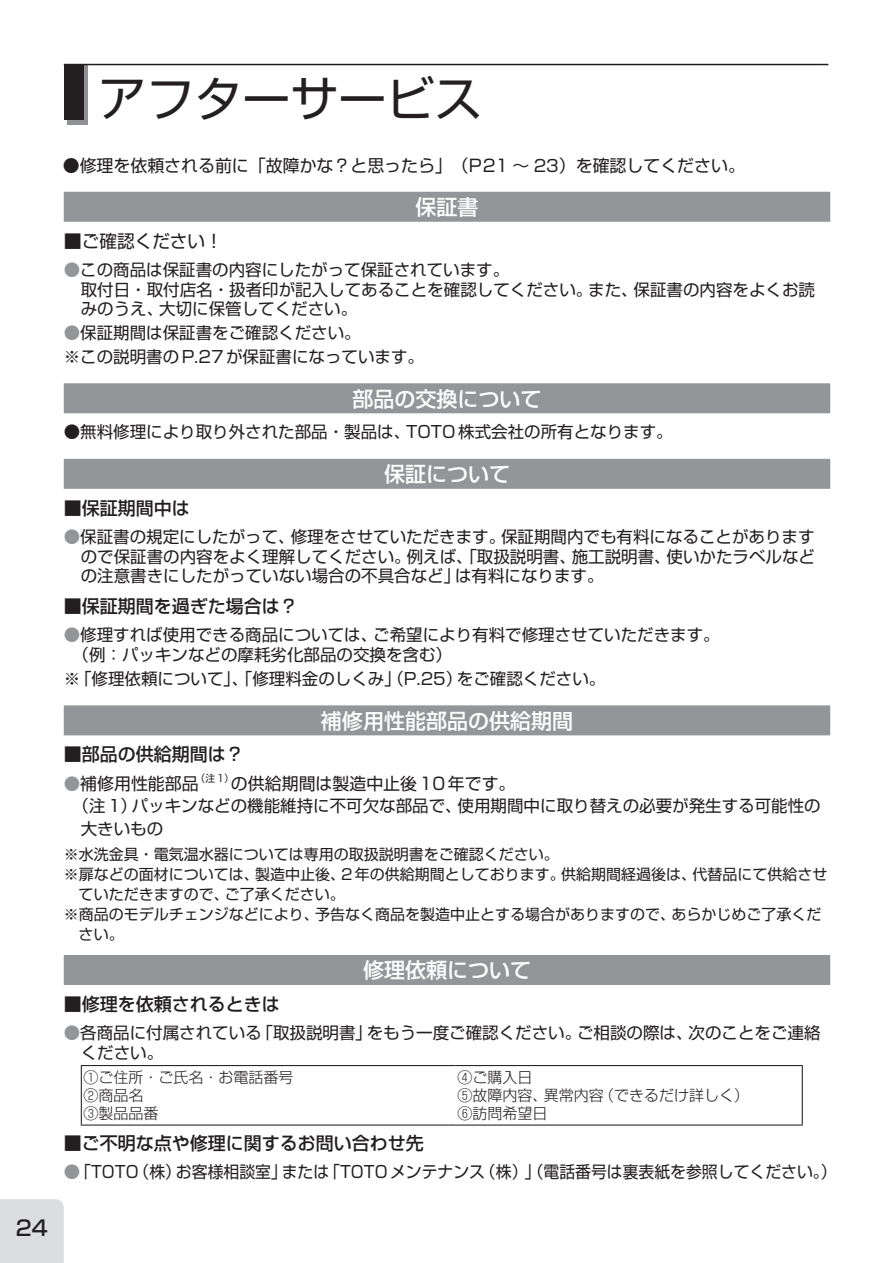
<style>
.page{position:relative;width:893px;height:1263px;background:#fff}
.page>*{position:absolute;margin:0;border:0;box-sizing:border-box;transform-origin:0 0}
.t1{font:48px "Shin Go Pro";color:#231f20}
.t2{font:500 21px "Shin Go Pro";color:#fff}
.t3{font:500 21px "Shin Go Pro";color:#231f20}
.t4{font:500 18px "Shin Go Pro";color:#231f20}
.t5{font:18px "Shin Go Pro";color:#231f20}
.t6{font:16.95px "Shin Go Pro";color:#231f20}
.t7{font:16.5px/19.5px "Shin Go Pro";color:#231f20}
.t8{font:16.5px "Shin Go Pro";color:#231f20;scale:.96 1}
.t9{font:15px "Shin Go Pro";color:#231f20}
.t10{font:300 15px/18px "Shin Go Pro";color:#231f20}
.t11{font:9.9px "Shin Go Pro";color:#231f20}
.s1{color:#fff}
.s2{font-size:16.5px}
.s3{color:#939598}
.s4{font-size:16.5px;color:#939598}
</style>
<div class="page">
<div style="left:0;top:1199px;width:64px;height:64px;background:#dcdddf"></div>
<svg style="left:67px;top:65px;width:20px;height:60px"></svg>
<div style="left:64px;top:65px;width:19px;height:55px;background:#231f20"></div>
<hr style="left:64px;top:64px;width:764px;height:1px;background:#231f20">
<div style="left:64px;top:192px;width:766px;height:30px;background:#939598"></div>
<div style="left:64px;top:383px;width:766px;height:30px;background:#939598"></div>
<div style="left:64px;top:459px;width:766px;height:30px;background:#939598"></div>
<div style="left:64px;top:705px;width:766px;height:30px;background:#939598"></div>
<div style="left:64px;top:955px;width:766px;height:30px;background:#939598"></div>
<hr style="left:81px;top:1065px;width:374px;height:1px;background:#231f20">
<hr style="left:81px;top:1066px;width:1px;height:58px;background:#231f20">
<hr style="left:455px;top:1065px;width:348px;height:1px;background:#231f20">
<hr style="left:802px;top:1066px;width:1px;height:58px;background:#231f20">
<hr style="left:81px;top:1124px;width:374px;height:1px;background:#231f20">
<hr style="left:455px;top:1124px;width:348px;height:1px;background:#231f20">
<p class="t3" style="left:16px;top:1210px;width:33px">24</p>
<h1 class="t1" style="left:98px;top:60px;width:385px">アフターサービス</h1>
<p class="t6" style="left:63px;top:152px;width:684px">●修理を依頼される前に「故障かな？と思ったら」（P<span class="s1">.</span>21 ～ <span class="s2">23</span>）を確認してください。</p>
<p class="t2" style="left:415px;top:190px;width:64px">保証書</p>
<p class="t5" style="left:64px;top:226px;width:161px">■ご確認ください！</p>
<p class="t7" style="left:81px;top:258px;width:736px;text-indent:-17px"><span class="s3">●</span>この商品は保証書の内容にしたがって保証されています。<br>取付日・取付店名・扱者印が記入してあることを確認してください。また、保証書の内容をよくお読みのうえ、大切に保管してください。</p>
<p class="t7" style="left:64px;top:319px;width:362px;line-height:23.7px"><span class="s3">●</span>保証期間は保証書をご確認ください。<br>※この説明書のP.27が保証書になっています。</p>
<p class="t2" style="left:352px;top:381px;width:191px">部品の交換について</p>
<p class="t7" style="left:64px;top:420px;width:610px">●無料修理により取り外された部品・製品は、TOTO株式会社の所有となります。</p>
<p class="t2" style="left:384px;top:457px;width:128px">保証について</p>
<p class="t4" style="left:64px;top:493px;width:127px">■保証期間中は</p>
<p class="t7" style="left:81px;top:525px;width:736px;text-align:justify;text-indent:-17px"><span class="s3">●</span>保証書の規定にしたがって、修理をさせていただきます。保証期間内でも有料になることがありますので保証書の内容をよく理解してください。例えば、「取扱説明書、施工説明書、使いかたラベルなどの注意書きにしたがっていない場合の不具合など」は有料になります。</p>
<p class="t4" style="left:64px;top:591px;width:235px">■保証期間を過ぎた場合は？</p>
<p class="t7" style="left:73px;top:623px;width:649px;text-indent:-9px"><span class="s3">●</span>修理すれば使用できる商品については、ご希望により有料で修理させていただきます。（例：パッキンなどの摩耗劣化部品の交換を含む）</p>
<p class="t7" style="left:64px;top:667px;width:543px">※「修理依頼について」、「修理料金のしくみ」（P.25）をご確認ください。</p>
<p class="t2" style="left:321px;top:703px;width:254px">補修用性能部品の供給期間</p>
<p class="t4" style="left:64px;top:740px;width:181px">■部品の供給期間は？</p>
<p class="t6" style="left:64px;top:770px;width:136px"><span class="s4">●</span>補修用性能部品</p>
<p class="t11" style="left:196px;top:770px;width:40px">（注1）</p>
<p class="t6" style="left:231px;top:770px;width:286px">の供給期間は製造中止後10年です。</p>
<p class="t7" style="left:81px;top:793px;width:741px;line-height:22.5px;text-indent:-8px">（注1）パッキンなどの機能維持に不可欠な部品で、使用期間中に取り替えの必要が発生する可能性の大きいもの</p>
<p class="t9" style="left:64px;top:842px;width:496px">※水洗金具・電気温水器については専用の取扱説明書をご確認ください。</p>
<p class="t9" style="left:64px;top:862px;width:765px">※扉などの面材については、製造中止後、2年の供給期間としております。供給期間経過後は、代替品にて供給させ</p>
<p class="t9" style="left:79px;top:882px;width:268px">ていただきますので、ご了承ください。</p>
<p class="t9" style="left:64px;top:902px;width:759px">※商品のモデルチェンジなどにより、予告なく商品を製造中止とする場合がありますので、あらかじめご了承くだ</p>
<p class="t9" style="left:79px;top:922px;width:47px">さい。</p>
<p class="t2" style="left:363px;top:953px;width:170px">修理依頼について</p>
<p class="t4" style="left:64px;top:989px;width:217px">■修理を依頼されるときは</p>
<p class="t7" style="left:81px;top:1021px;width:741px;text-indent:-17px"><span class="s3">●</span>各商品に付属されている「取扱説明書」をもう一度ご確認ください。ご相談の際は、次のことをご連絡ください。</p>
<p class="t10" style="left:83px;top:1066px;width:212px">①ご住所・ご氏名・お電話番号<br>②商品名<br>③製品品番</p>
<p class="t10" style="left:458px;top:1066px;width:293px">④ご購入日<br>⑤故障内容、異常内容（できるだけ詳しく）<br>⑥訪問希望日</p>
<p class="t4" style="left:64px;top:1128px;width:361px">■ご不明な点や修理に関するお問い合わせ先</p>
<p class="t8" style="left:64px;top:1158px;width:806px"><span class="s3">●</span>「TOTO（株）お客様相談室」または「TOTOメンテナンス（株）」（電話番号は裏表紙を参照してください。）</p>
</div>
